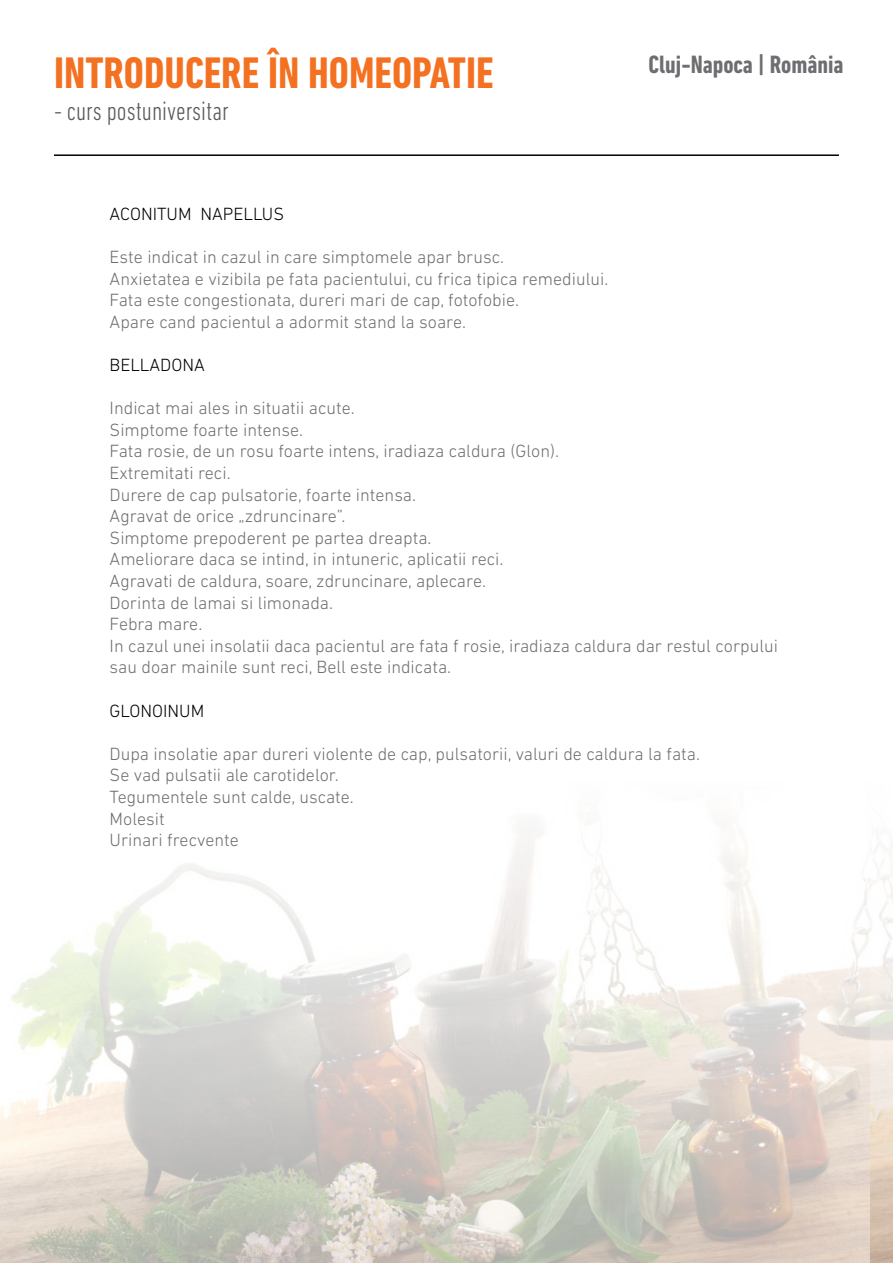
<style>
.page{position:relative;width:893px;height:1263px;background:#fff}
.page>*{position:absolute;margin:0;border:0;box-sizing:border-box;transform-origin:0 0}
.t1{font:700 condensed 45px "DIN Next LT Pro";color:#f37121}
.t2{font:300 condensed 27px "DIN Next LT Pro";color:#58595b}
.t3{font:700 condensed 25.5px "DIN Next LT Pro";color:#6d6e71}
.t4{font:300 18px/21.6px "DIN Next LT Pro";color:#6d6e71}
.t5{font:300 18px "DIN Next LT Pro";color:#000}
</style>
<div class="page">
<img style="left:0;top:833px;width:871px;height:430px">
<hr style="left:54px;top:154px;width:785px;height:2px;background:#000">
<h1 class="t1" style="left:54px;top:47px;width:441px">INTRODUCERE ÎN HOMEOPATIE</h1>
<h2 class="t2" style="left:54px;top:96px;width:176px">- curs postuniversitar</h2>
<h3 class="t3" style="left:648px;top:50px;width:197px">Cluj-Napoca | România</h3>
<p class="t5" style="left:110px;top:203px;width:176px">ACONITUM NAPELLUS</p>
<p class="t4" style="left:110px;top:246px;width:500px">Este indicat in cazul in care simptomele apar brusc.<br>Anxietatea e vizibila pe fata pacientului, cu frica tipica remediului.<br>Fata este congestionata, dureri mari de cap, fotofobie.<br>Apare cand pacientul a adormit stand la soare.</p>
<p class="t5" style="left:110px;top:354px;width:97px">BELLADONA</p>
<p class="t4" style="left:110px;top:397px;width:670px">Indicat mai ales in situatii acute.<br>Simptome foarte intense.<br>Fata rosie, de un rosu foarte intens, iradiaza caldura (Glon).<br>Extremitati reci.<br>Durere de cap pulsatorie, foarte intensa.<br>Agravat de orice „zdruncinare”.<br>Simptome prepoderent pe partea dreapta.<br>Ameliorare daca se intind, in intuneric, aplicatii reci.<br>Agravati de caldura, soare, zdruncinare, aplecare.<br>Dorinta de lamai si limonada.<br>Febra mare.<br>In cazul unei insolatii daca pacientul are fata f rosie, iradiaza caldura dar restul corpului sau doar mainile sunt reci, Bell este indicata.</p>
<p class="t5" style="left:110px;top:700px;width:96px">GLONOINUM</p>
<p class="t4" style="left:110px;top:743px;width:592px">Dupa insolatie apar dureri violente de cap, pulsatorii, valuri de caldura la fata.<br>Se vad pulsatii ale carotidelor.<br>Tegumentele sunt calde, uscate.<br>Molesit<br>Urinari frecvente</p>
</div>
